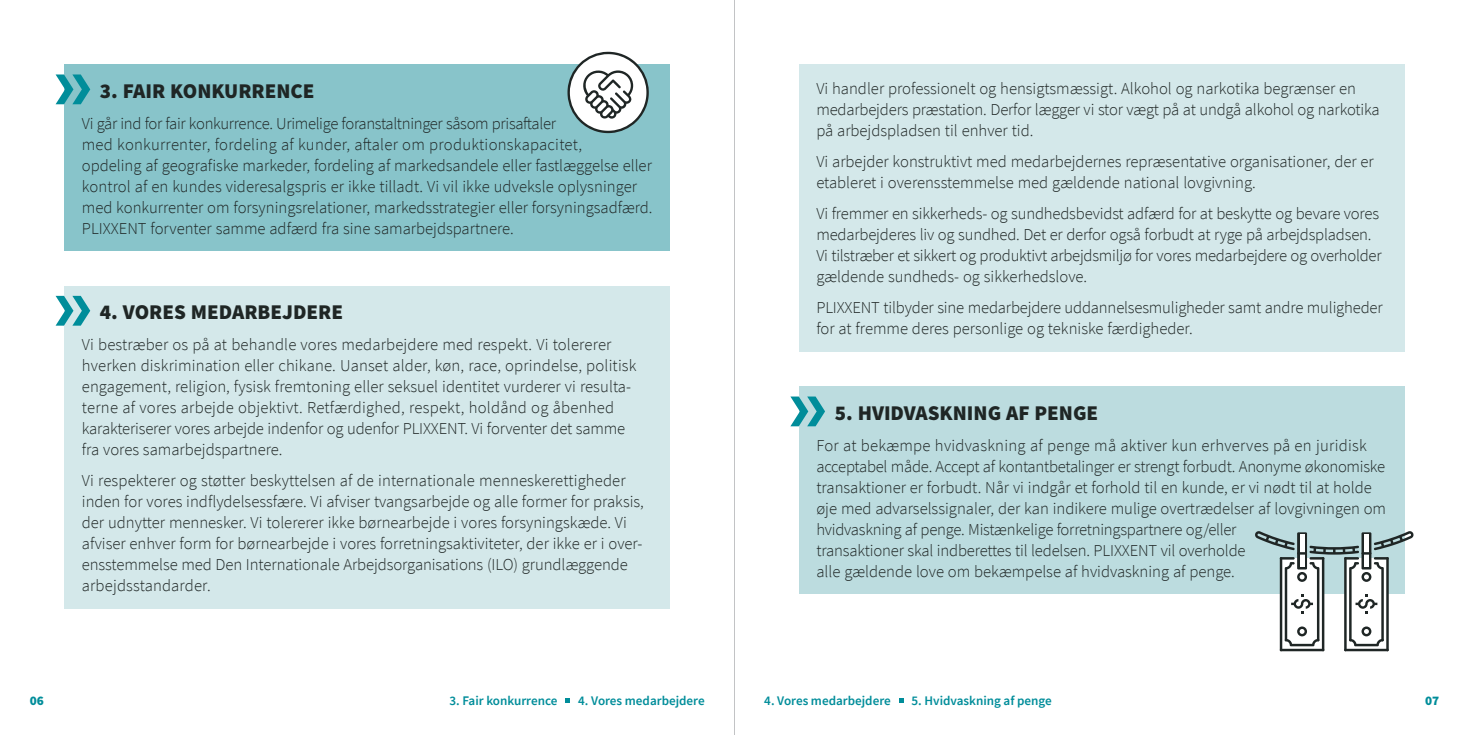
<style>
.page{position:relative;width:1469px;height:735px;background:#fff}
.page>*{position:absolute;margin:0;border:0;box-sizing:border-box;transform-origin:0 0}
.t1{font:900 21px "Source Sans Pro";color:#1f2625}
.t2{font:300 16.62px/21px "Source Sans Pro";color:#1f2625}
.t3{font:600 13.12px "Source Sans Pro";color:#008d9a}
.t4{font:900 13.12px "Source Sans Pro";color:#008d9a}
</style>
<div class="page">
<svg style="left:899px;top:698px;width:4px;height:5px"></svg>
<svg style="left:565px;top:698px;width:5px;height:5px"></svg>
<div style="left:64px;top:64px;width:606px;height:187px;background:#88c4ca"></div>
<div style="left:64px;top:286px;width:606px;height:322px;background:#d4e8ea"></div>
<div style="left:799px;top:64px;width:605px;height:287px;background:#d4e8ea"></div>
<svg style="left:56px;top:74px;width:34px;height:30px"></svg>
<svg style="left:56px;top:296px;width:34px;height:29px"></svg>
<div style="left:799px;top:386px;width:605px;height:208px;background:#bcdcdf"></div>
<svg style="left:790px;top:396px;width:35px;height:30px"></svg>
<svg style="left:1346px;top:646px;width:33px;height:2px"></svg>
<hr style="left:1386px;top:556px;width:2px;height:95px;background:#1f2625">
<hr style="left:1344px;top:556px;width:2px;height:95px;background:#1f2625">
<hr style="left:1344px;top:648px;width:44px;height:3px;background:#1f2625">
<hr style="left:1321px;top:556px;width:3px;height:95px;background:#1f2625">
<hr style="left:1279px;top:556px;width:3px;height:95px;background:#1f2625">
<hr style="left:1279px;top:648px;width:45px;height:3px;background:#1f2625">
<svg style="left:1255px;top:531px;width:158px;height:115px"></svg>
<svg style="left:567px;top:52px;width:82px;height:81px"></svg>
<hr style="left:734px;top:0;width:1px;height:734px;background:#85878b">
<p class="t1" style="left:100px;top:76px;width:216px">3. FAIR KONKURRENCE</p>
<p class="t2" style="left:82px;top:113px;width:572px">Vi går ind for fair konkurrence. Urimelige foranstaltninger såsom prisaftaler<br>med konkurrenter, fordeling af kunder, aftaler om produktionskapacitet,<br>opdeling af geografiske markeder, fordeling af markedsandele eller fastlæggelse eller kontrol af en kundes videresalgspris er ikke tilladt. Vi vil ikke udveksle oplysninger med konkurrenter om forsyningsrelationer, markedsstrategier eller forsyningsadfærd.<br>PLIXXENT forventer samme adfærd fra sine samarbejdspartnere.</p>
<p class="t1" style="left:100px;top:297px;width:245px">4. VORES MEDARBEJDERE</p>
<p class="t2" style="left:82px;top:334px;width:556px">Vi bestræber os på at behandle vores medarbejdere med respekt. Vi tolererer hverken diskrimination eller chikane. Uanset alder, køn, race, oprindelse, politisk engagement, religion, fysisk fremtoning eller seksuel identitet vurderer vi resulta&shy;terne af vores arbejde objektivt. Retfærdighed, respekt, holdånd og åbenhed karakteriserer vores arbejde indenfor og udenfor PLIXXENT. Vi forventer det samme fra vores samarbejdspartnere.</p>
<p class="t2" style="left:82px;top:470px;width:563px">Vi respekterer og støtter beskyttelsen af de internationale menneskerettigheder inden for vores indflydelsessfære. Vi afviser tvangsarbejde og alle former for praksis, der udnytter mennesker. Vi tolererer ikke børnearbejde i vores forsyningskæde. Vi afviser enhver form for børnearbejde i vores forretningsaktiviteter, der ikke er i over&shy;ensstemmelse med Den Internationale Arbejdsorganisations (ILO) grundlæggende arbejdsstandarder.</p>
<p class="t2" style="left:816px;top:78px;width:565px">Vi handler professionelt og hensigtsmæssigt. Alkohol og narkotika begrænser en medarbejders præstation. Derfor lægger vi stor vægt på at undgå alkohol og narkotika på arbejdspladsen til enhver tid.</p>
<p class="t2" style="left:816px;top:151px;width:559px">Vi arbejder konstruktivt med medarbejdernes repræsentative organisationer, der er etableret i overensstemmelse med gældende national lovgivning.</p>
<p class="t2" style="left:816px;top:203px;width:567px">Vi fremmer en sikkerheds- og sundhedsbevidst adfærd for at beskytte og bevare vores medarbejderes liv og sundhed. Det er derfor også forbudt at ryge på arbejdspladsen.<br>Vi tilstræber et sikkert og produktivt arbejdsmiljø for vores medarbejdere og overholder gældende sundheds- og sikkerhedslove.</p>
<p class="t2" style="left:816px;top:297px;width:568px">PLIXXENT tilbyder sine medarbejdere uddannelsesmuligheder samt andre muligheder for at fremme deres personlige og tekniske færdigheder.</p>
<p class="t1" style="left:834px;top:398px;width:265px">5. HVIDVASKNING AF PENGE</p>
<p class="t2" style="left:816px;top:434px;width:571px">For at bekæmpe hvidvaskning af penge må aktiver kun erhverves på en juridisk acceptabel måde. Accept af kontantbetalinger er strengt forbudt. Anonyme økonomiske transaktioner er forbudt. Når vi indgår et forhold til en kunde, er vi nødt til at holde øje med advarselssignaler, der kan indikere mulige overtrædelser af lovgivningen om hvidvaskning af penge. Mistænkelige forretningspartnere og/eller<br>transaktioner skal indberettes til ledelsen. PLIXXENT vil overholde<br>alle gældende love om bekæmpelse af hvidvaskning af penge.</p>
<p class="t4" style="left:30px;top:691px;width:16px">06</p>
<p class="t3" style="left:449px;top:691px;width:110px">3. Fair konkurrence</p>
<p class="t3" style="left:578px;top:691px;width:128px">4. Vores medarbejdere</p>
<p class="t3" style="left:764px;top:691px;width:128px">4. Vores medarbejdere</p>
<p class="t3" style="left:911px;top:691px;width:142px">5. Hvidvaskning af penge</p>
<p class="t4" style="left:1424px;top:691px;width:16px">07</p>
</div>
